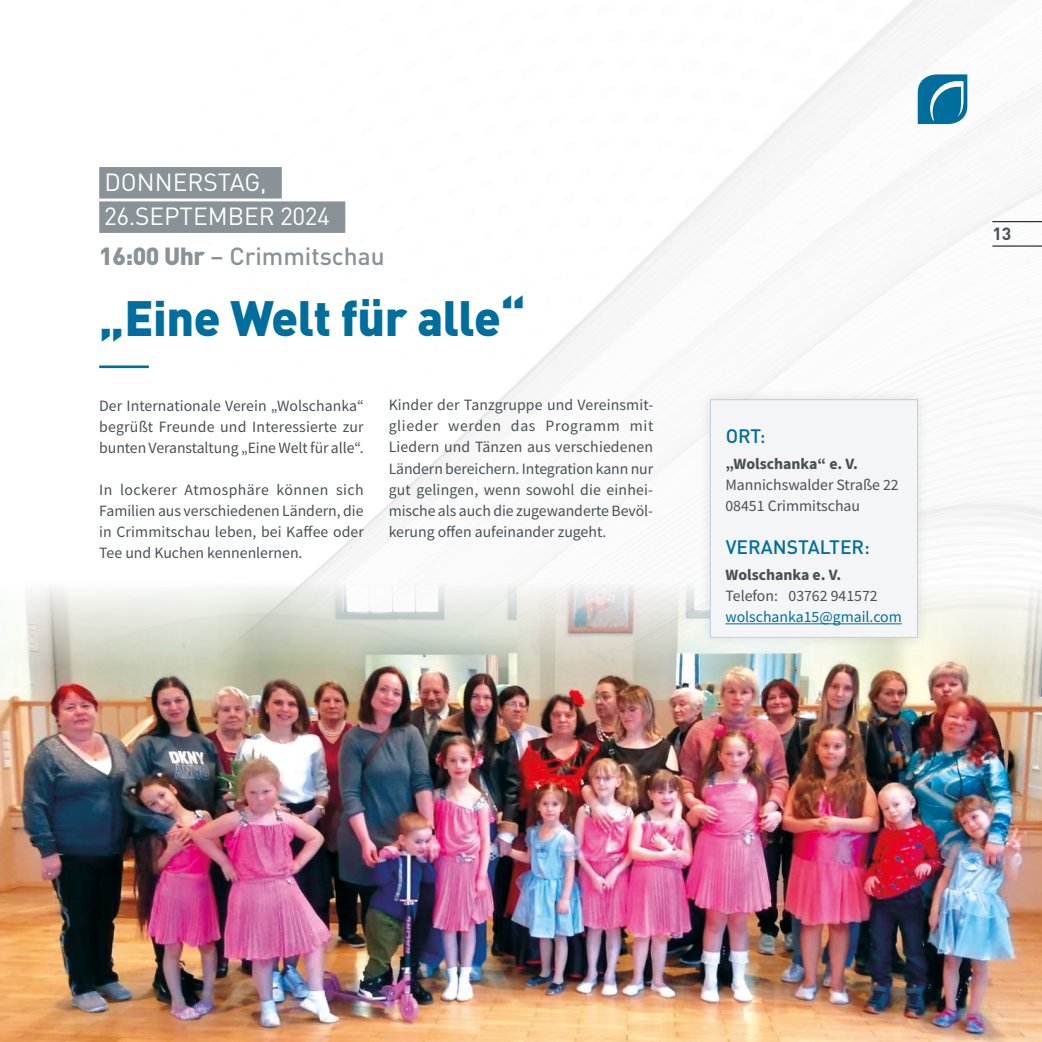
<style>
.page{position:relative;width:1042px;height:1042px;background:#fff}
.page>*{position:absolute;margin:0;border:0;box-sizing:border-box;transform-origin:0 0}
.t1{font:900 49px "DIN Pro";letter-spacing:-.01em;color:#006e9c}
.t2{font:24.5px/34.3px "DIN Pro";color:#fff}
.t3{font:500 24.5px "DIN Pro";color:#899297}
.t4{font:500 19.25px "DIN Pro";color:#006e9c}
.t5{font:700 17.5px "DIN Pro";color:#485156}
.t6{font:15.75px/21px "Source Sans Pro";color:#485156;text-align:justify}
.t7{font:700 15.75px "Source Sans Pro";color:#485156}
.t8{font:15.75px "Source Sans Pro";color:#006e9c}
.s1{font-weight:900}
</style>
<div class="page">
<img style="left:99px;top:0;width:943px;height:583px">
<img style="left:0;top:583px;width:1042px;height:459px">
<svg style="left:918px;top:74px;width:49px;height:50px"></svg>
<div style="left:99px;top:167px;width:183px;height:32px;background:#899297"></div>
<div style="left:99px;top:201px;width:246px;height:32px;background:#899297"></div>
<hr style="left:99px;top:365px;width:50px;height:3px;background:#006e9c">
<div style="left:699px;top:389px;width:229px;height:259px;background:#717e86;opacity:.2"></div>
<div style="left:710px;top:400px;width:207px;height:237px;background:#f3f5f6"></div>
<hr style="left:725px;top:623px;width:177px;height:1px;background:#006e9c">
<div style="left:710px;top:399px;width:208px;height:238px;border:1px solid #bdcfe1"></div>
<hr style="left:992px;top:246px;width:50px;height:1px;background:#000">
<hr style="left:992px;top:221px;width:50px;height:1px;background:#000">
<h2 class="t2" style="left:104px;top:163px;width:227px">DONN ERSTAG,<br>26.SEPTEMBER 2024</h2>
<h2 class="t3" style="left:99px;top:236px;width:287px"><span class="s1">16:00 Uhr</span> – Crimmitschau</h2>
<h1 class="t1" style="left:99px;top:276px;width:428px">„Eine Welt für alle“</h1>
<p class="t6" style="left:99px;top:395px;width:266px">Der Internationale Verein „Wolschanka“ begrüßt Freunde und Interessierte zur bunten Veranstaltung „Eine Welt für alle“.</p>
<p class="t6" style="left:99px;top:479px;width:266px">In lockerer Atmosphäre können sich Familien aus verschiedenen Ländern, die in Crimmitschau leben, bei Kaffee oder Tee und Kuchen kennenlernen.</p>
<p class="t6" style="left:389px;top:395px;width:266px">Kinder der Tanzgruppe und Vereinsmit&shy;glieder werden das Programm mit Liedern und Tänzen aus verschiedenen Ländern bereichern. Integration kann nur gut gelingen, wenn sowohl die einhei&shy;mische als auch die zugewanderte Bevöl&shy;kerung offen aufeinander zugeht.</p>
<p class="t4" style="left:725px;top:421px;width:42px">ORT:</p>
<p class="t7" style="left:725px;top:453px;width:134px">„Wolschanka“ e. V.</p>
<p class="t6" style="left:725px;top:474px;width:175px">Mannichswalder Straße 22<br>08451 Crimmitschau</p>
<p class="t4" style="left:725px;top:532px;width:146px">VERANSTALTER:</p>
<p class="t7" style="left:725px;top:564px;width:117px">Wolschanka e. V.</p>
<p class="t6" style="left:725px;top:585px;width:154px">Telefon: 03762 941572</p>
<p class="t8" style="left:725px;top:607px;width:178px">wolschanka15@gmail.com</p>
<p class="t5" style="left:992px;top:219px;width:21px">13</p>
</div>
